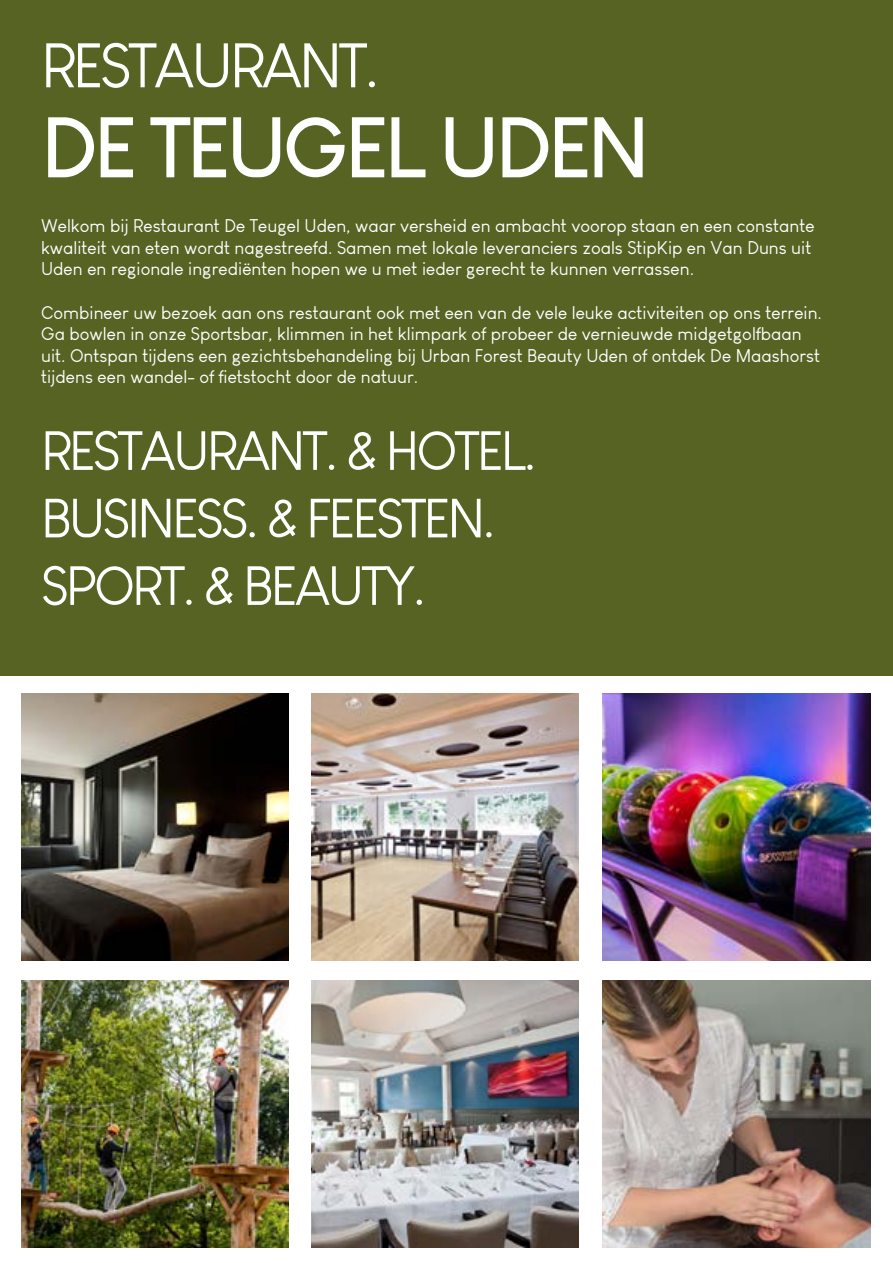
<style>
.page{position:relative;width:893px;height:1263px;background:#fff}
.page>*{position:absolute;margin:0;border:0;box-sizing:border-box;transform-origin:0 0}
.t1{font:700 84px "Louis George Cafe";letter-spacing:-.05em;color:#fff}
.t2{font:61.5px "Louis George Cafe";letter-spacing:-.05em;color:#fff}
.t3{font:54px/67.5px "Louis George Cafe";letter-spacing:-.05em;color:#fff}
.t4{font:18px/21.6px "Louis George Cafe";color:#fff}
</style>
<div class="page">
<div style="left:0;top:0;width:893px;height:676px;background:#566323"></div>
<img style="left:311px;top:693px;width:268px;height:268px">
<img style="left:311px;top:980px;width:268px;height:268px">
<img style="left:21px;top:693px;width:268px;height:268px">
<img style="left:21px;top:980px;width:268px;height:268px">
<img style="left:603px;top:693px;width:267px;height:268px">
<img style="left:603px;top:980px;width:267px;height:268px">
<h2 class="t2" style="left:41px;top:29px;width:340px">RESTAURANT.</h2>
<h1 class="t1" style="left:41px;top:94px;width:610px">DE TEUGEL UDEN</h1>
<p class="t4" style="left:41px;top:215px;width:775px">Welkom bij Restaurant De Teugel Uden, waar versheid en ambacht voorop staan en een constante kwaliteit van eten wordt nagestreefd. Samen met lokale leveranciers zoals StipKip en Van Duns uit<br>Uden en regionale ingrediënten hopen we u met ieder gerecht te kunnen verrassen.</p>
<p class="t4" style="left:41px;top:301px;width:782px">Combineer uw bezoek aan ons restaurant ook met een van de vele leuke activiteiten op ons terrein.<br>Ga bowlen in onze Sportsbar, klimmen in het klimpark of probeer de vernieuwde midgetgolfbaan uit. Ontspan tijdens een gezichtsbehandeling bij Urban Forest Beauty Uden of ontdek De Maashorst tijdens een wandel- of fietstocht door de natuur.</p>
<h3 class="t3" style="left:41px;top:417px;width:497px">RESTAURANT. &amp; HOTEL.<br>BUSINESS. &amp; FEESTEN.<br>SPORT. &amp; BEAUTY.</h3>
</div>
